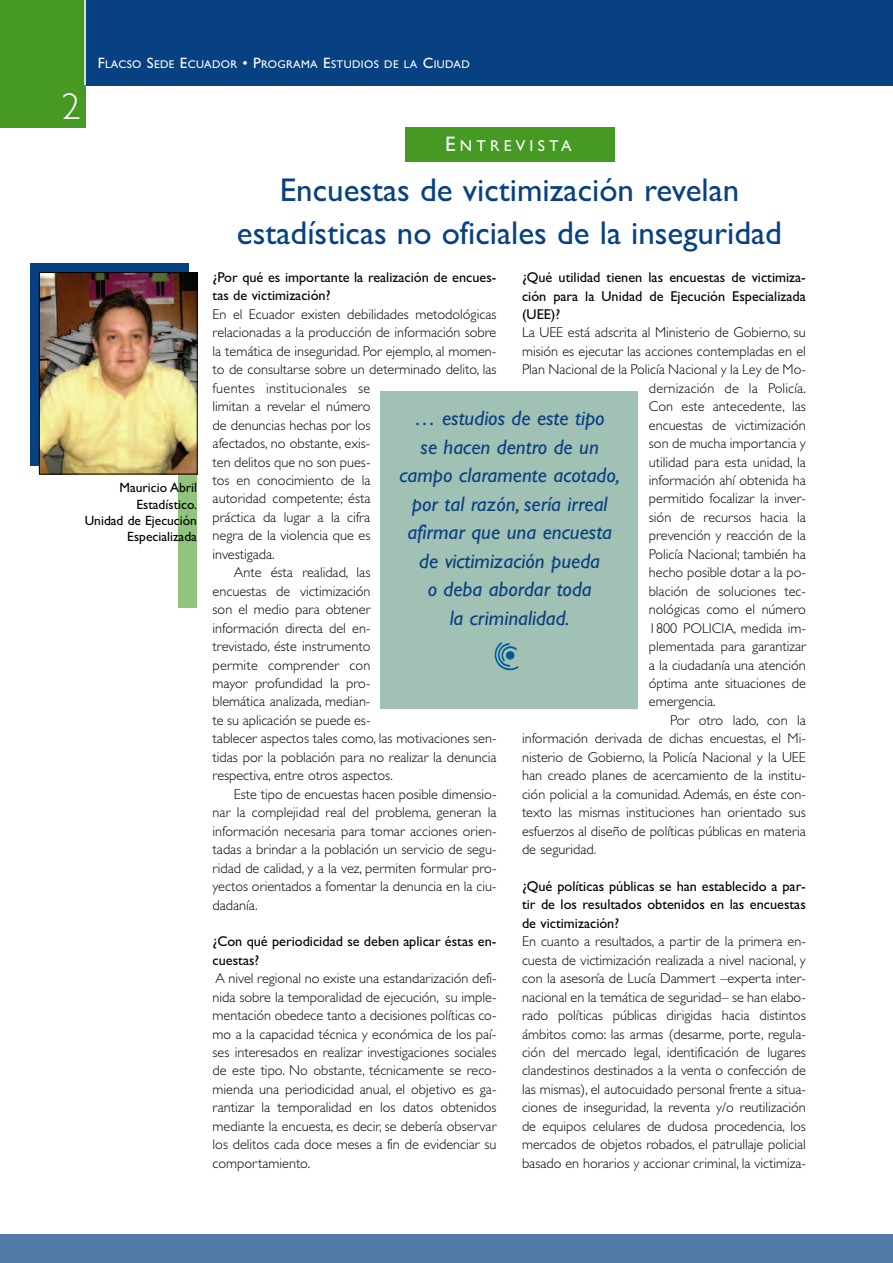
<style>
.page{position:relative;width:893px;height:1263px;background:#fff}
.page>*{position:absolute;margin:0;border:0;box-sizing:border-box;transform-origin:0 0}
.t1{font:300 37.5px "Gill Sans";color:#fff}
.t2{font:33px/43.5px "Gill Sans";color:#084181;text-align:center}
.t3{font:italic 21px/28.5px "Gill Sans";color:#084181;text-align:center}
.t4{font:15.75px "Gill Sans";letter-spacing:.265em;color:#fff}
.t5{font:300 14.25px/18.5px "Gill Sans";color:#000;text-align:justify}
.t6{font:14.25px/18.5px "Gill Sans";color:#000}
.t7{font:300 14.25px "Gill Sans";letter-spacing:.02em;color:#000}
.t8{font:13.5px/16.2px "Gill Sans";color:#000;text-align:right}
.t9{font:11.25px "Gill Sans";letter-spacing:.035em;color:#fff}
.s1{font-size:15px}
.s2{font-size:21px}
</style>
<div class="page">
<div style="left:380px;top:391px;width:258px;height:317px;background:#a1c1b4"></div>
<div style="left:178px;top:272px;width:18px;height:336px;background:#90c37b"></div>
<div style="left:30px;top:263px;width:158px;height:202px;background:#084181"></div>
<div style="left:0;top:0;width:893px;height:85px;background:#084181"></div>
<div style="left:0;top:0;width:85px;height:128px;background:#469a23"></div>
<div style="left:0;top:1235px;width:893px;height:28px;background:#527aa7"></div>
<hr style="left:84px;top:0;width:2px;height:85px;background:#fff">
<img style="left:41px;top:274px;width:155px;height:198px">
<div style="left:39px;top:272px;width:159px;height:202px;border:1px solid #000"></div>
<svg style="left:494px;top:642px;width:25px;height:29px"></svg>
<div style="left:405px;top:128px;width:209px;height:34px;background:#469a23"></div>
<h1 class="t1" style="left:62px;top:84px;width:20px">2</h1>
<p class="t9" style="left:98px;top:57px;width:374px"><span class="s1">F</span>LACSO <span class="s1">S</span>EDE <span class="s1">E</span>CUADOR <span class="s1">• P</span>ROGRAMA <span class="s1">E</span>STUDIOS DE LA <span class="s1">C</span>IUDAD</p>
<p class="t4" style="left:445px;top:136px;width:128px"><span class="s2">E</span>NTREVISTA</p>
<h2 class="t2" style="left:237px;top:168px;width:547px">Encuestas de victimización revelan estadísticas no oficiales de la inseguridad</h2>
<p class="t8" style="left:85px;top:480px;width:114px">Mauricio Abril<br>Estadístico.<br>Unidad de Ejecución<br>Especializada</p>
<p class="t6" style="left:213px;top:268px;width:285px">¿Por qué es importante la realización de encues&shy;tas de victimización?</p>
<p class="t5" style="left:213px;top:305px;width:285px">En el Ecuador existen debilidades metodológicas</p>
<p class="t5" style="left:213px;top:323px;width:285px">relacionadas a la producción de información sobre</p>
<p class="t5" style="left:213px;top:342px;width:285px">la temática de inseguridad. Por ejemplo, al momen-</p>
<p class="t5" style="left:213px;top:360px;width:285px">to de consultarse sobre un determinado delito, las</p>
<p class="t7" style="left:213px;top:379px;width:159px">fuentes institucionales se</p>
<p class="t5" style="left:213px;top:397px;width:159px">limitan a revelar el número</p>
<p class="t5" style="left:213px;top:415px;width:159px">de denuncias hechas por los</p>
<p class="t5" style="left:213px;top:434px;width:159px">afectados, no obstante, exis-</p>
<p class="t5" style="left:213px;top:452px;width:159px">ten delitos que no son pues-</p>
<p class="t5" style="left:213px;top:471px;width:159px">tos en conocimiento de la</p>
<p class="t5" style="left:213px;top:489px;width:159px">autoridad competente; ésta</p>
<p class="t5" style="left:213px;top:508px;width:159px">práctica da lugar a la cifra</p>
<p class="t5" style="left:213px;top:526px;width:159px">negra de la violencia que es</p>
<p class="t5" style="left:213px;top:545px;width:64px">investigada.</p>
<p class="t5" style="left:234px;top:563px;width:138px">Ante ésta realidad, las</p>
<p class="t5" style="left:213px;top:582px;width:159px">encuestas de victimización</p>
<p class="t5" style="left:213px;top:600px;width:159px">son el medio para obtener</p>
<p class="t5" style="left:213px;top:618px;width:159px">información directa del en-</p>
<p class="t5" style="left:213px;top:637px;width:159px">trevistado, éste instrumento</p>
<p class="t5" style="left:213px;top:655px;width:159px">permite comprender con</p>
<p class="t5" style="left:213px;top:674px;width:159px">mayor profundidad la pro-</p>
<p class="t5" style="left:213px;top:692px;width:159px">blemática analizada, median-</p>
<p class="t5" style="left:213px;top:711px;width:159px">te su aplicación se puede es-</p>
<p class="t5" style="left:213px;top:729px;width:285px">tablecer aspectos tales como, las motivaciones sen-</p>
<p class="t5" style="left:213px;top:748px;width:285px">tidas por la población para no realizar la denuncia</p>
<p class="t5" style="left:213px;top:766px;width:182px">respectiva, entre otros aspectos.</p>
<p class="t5" style="left:234px;top:785px;width:264px">Este tipo de encuestas hacen posible dimensio-</p>
<p class="t5" style="left:213px;top:803px;width:285px">nar la complejidad real del problema, generan la</p>
<p class="t5" style="left:213px;top:821px;width:285px">información necesaria para tomar acciones orien-</p>
<p class="t5" style="left:213px;top:840px;width:285px">tadas a brindar a la población un servicio de segu-</p>
<p class="t5" style="left:213px;top:858px;width:285px">ridad de calidad, y a la vez, permiten formular pro-</p>
<p class="t5" style="left:213px;top:877px;width:285px">yectos orientados a fomentar la denuncia en la ciu-</p>
<p class="t5" style="left:213px;top:895px;width:46px">dadanía.</p>
<p class="t6" style="left:213px;top:932px;width:285px">¿Con qué periodicidad se deben aplicar éstas en&shy;cuestas?</p>
<p class="t5" style="left:213px;top:969px;width:285px">A nivel regional no existe una estandarización defi&shy;nida sobre la temporalidad de ejecución, su imple&shy;mentación obedece tanto a decisiones políticas co&shy;mo a la capacidad técnica y económica de los paí&shy;ses interesados en realizar investigaciones sociales de este tipo. No obstante, técnicamente se reco&shy;mienda una periodicidad anual, el objetivo es ga&shy;rantizar la temporalidad en los datos obtenidos mediante la encuesta, es decir, se debería observar los delitos cada doce meses a fin de evidenciar su comportamiento.</p>
<p class="t6" style="left:522px;top:268px;width:285px;text-align:justify">¿Qué utilidad tienen las encuestas de victimiza&shy;ción para la Unidad de Ejecución Especializada (UEE)?</p>
<p class="t5" style="left:522px;top:323px;width:285px">La UEE está adscrita al Ministerio de Gobierno, su</p>
<p class="t5" style="left:522px;top:342px;width:285px">misión es ejecutar las acciones contempladas en el</p>
<p class="t5" style="left:522px;top:360px;width:285px">Plan Nacional de la Policía Nacional y la Ley de Mo-</p>
<p class="t5" style="left:649px;top:379px;width:159px">dernización de la Policía.</p>
<p class="t5" style="left:649px;top:397px;width:158px">Con este antecedente, las</p>
<p class="t5" style="left:649px;top:415px;width:158px">encuestas de victimización</p>
<p class="t5" style="left:649px;top:434px;width:158px">son de mucha importancia y</p>
<p class="t5" style="left:649px;top:452px;width:158px">utilidad para esta unidad, la</p>
<p class="t5" style="left:649px;top:471px;width:158px">información ahí obtenida ha</p>
<p class="t5" style="left:649px;top:489px;width:158px">permitido focalizar la inver-</p>
<p class="t5" style="left:649px;top:508px;width:158px">sión de recursos hacia la</p>
<p class="t5" style="left:649px;top:526px;width:158px">prevención y reacción de la</p>
<p class="t5" style="left:649px;top:545px;width:158px">Policía Nacional; también ha</p>
<p class="t5" style="left:649px;top:563px;width:158px">hecho posible dotar a la po-</p>
<p class="t5" style="left:649px;top:582px;width:158px">blación de soluciones tec-</p>
<p class="t5" style="left:649px;top:600px;width:158px">nológicas como el número</p>
<p class="t5" style="left:649px;top:618px;width:158px">1800 POLICIA, medida im-</p>
<p class="t5" style="left:649px;top:637px;width:158px">plementada para garantizar</p>
<p class="t5" style="left:649px;top:655px;width:159px">a la ciudadanía una atención</p>
<p class="t5" style="left:649px;top:674px;width:158px">óptima ante situaciones de</p>
<p class="t5" style="left:649px;top:692px;width:68px">emergencia.</p>
<p class="t5" style="left:670px;top:711px;width:137px">Por otro lado, con la</p>
<p class="t5" style="left:522px;top:729px;width:285px">información derivada de dichas encuestas, el Mi-</p>
<p class="t5" style="left:522px;top:748px;width:285px">nisterio de Gobierno, la Policía Nacional y la UEE</p>
<p class="t5" style="left:522px;top:766px;width:285px">han creado planes de acercamiento de la institu-</p>
<p class="t5" style="left:522px;top:785px;width:285px">ción policial a la comunidad. Además, en éste con-</p>
<p class="t5" style="left:522px;top:803px;width:285px">texto las mismas instituciones han orientado sus</p>
<p class="t5" style="left:522px;top:821px;width:285px">esfuerzos al diseño de políticas públicas en materia</p>
<p class="t5" style="left:522px;top:840px;width:76px">de seguridad.</p>
<p class="t6" style="left:522px;top:877px;width:285px;text-align:justify">¿Qué políticas públicas se han establecido a par&shy;tir de los resultados obtenidos en las encuestas de victimización?</p>
<p class="t5" style="left:522px;top:932px;width:285px">En cuanto a resultados, a partir de la primera en&shy;cuesta de victimización realizada a nivel nacional, y con la asesoría de Lucía Dammert –experta inter&shy;nacional en la temática de seguridad– se han elabo&shy;rado políticas públicas dirigidas hacia distintos ámbitos como: las armas (desarme, porte, regula&shy;ción del mercado legal, identificación de lugares clandestinos destinados a la venta o confección de las mismas), el autocuidado personal frente a situa&shy;ciones de inseguridad, la reventa y/o reutilización de equipos celulares de dudosa procedencia, los mercados de objetos robados, el patrullaje policial basado en horarios y accionar criminal, la victimiza-</p>
<h3 class="t3" style="left:399px;top:404px;width:222px">… estudios de este tipo<br>se hacen dentro de un campo claramente acotado, por tal razón, sería irreal afirmar que una encuesta de victimización pueda<br>o deba abordar toda<br>la criminalidad.</h3>
</div>
